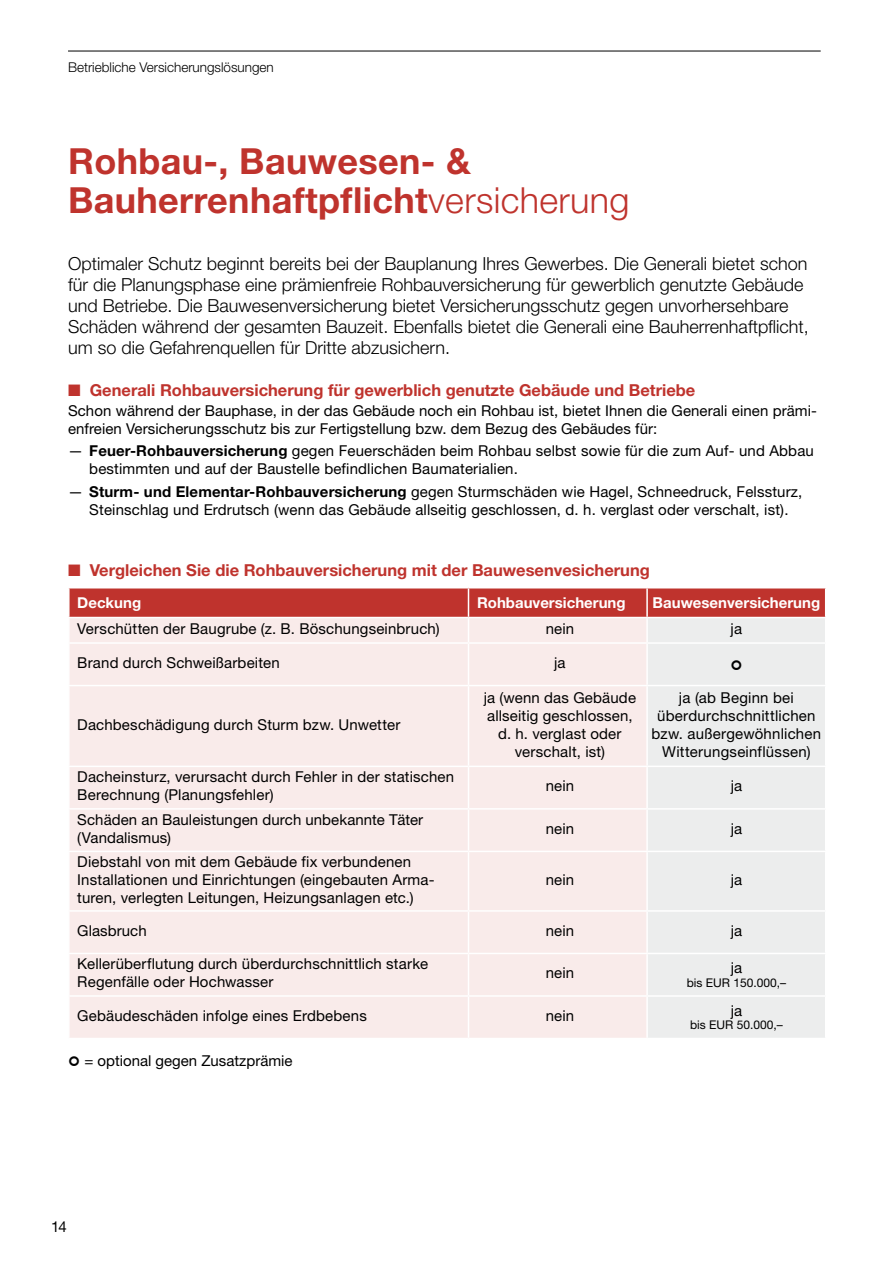
<style>
.page{position:relative;width:893px;height:1263px;background:#fff}
.page>*{position:absolute;margin:0;border:0;box-sizing:border-box;transform-origin:0 0}
.t1{font:700 36px/39px "Helvetica Neue LT Std";letter-spacing:.01em;color:#bf332d}
.t2{font:300 18px/21px "Helvetica Neue LT Std";color:#000}
.t3{font:700 16.5px "Helvetica Neue LT Std";color:#bf332d}
.t4{font:15px/18px "Helvetica Neue LT Std";letter-spacing:.01em;color:#000}
.t5{font:700 15px "Helvetica Neue LT Std";color:#fff}
.t6{font:300 13.5px "Helvetica Neue LT Std";color:#000}
.t7{font:12px "Helvetica Neue LT Std";color:#000}
.s1{font-weight:300}
.s2{font-weight:700}
</style>
<div class="page">
<hr style="left:68px;top:51px;width:753px;height:1px;background:#000">
<div style="left:70px;top:644px;width:576px;height:394px;background:#f9ebea"></div>
<div style="left:648px;top:644px;width:177px;height:394px;background:#eceded"></div>
<svg style="left:69px;top:588px;width:757px;height:54px;background:#d98c88"></svg>
<hr style="left:468px;top:644px;width:1px;height:41px;background:#fff">
<hr style="left:68px;top:685px;width:400px;height:1px;background:#fff">
<hr style="left:468px;top:685px;width:179px;height:1px;background:#fff">
<hr style="left:468px;top:686px;width:1px;height:80px;background:#fff">
<hr style="left:647px;top:685px;width:179px;height:1px;background:#fff">
<hr style="left:68px;top:766px;width:400px;height:1px;background:#fff">
<hr style="left:468px;top:766px;width:179px;height:1px;background:#fff">
<hr style="left:468px;top:767px;width:1px;height:41px;background:#fff">
<hr style="left:647px;top:766px;width:179px;height:1px;background:#fff">
<hr style="left:68px;top:808px;width:400px;height:2px;background:#fff">
<hr style="left:468px;top:808px;width:179px;height:2px;background:#fff">
<hr style="left:468px;top:810px;width:1px;height:41px;background:#fff">
<hr style="left:647px;top:808px;width:179px;height:2px;background:#fff">
<hr style="left:68px;top:851px;width:400px;height:1px;background:#fff">
<hr style="left:468px;top:851px;width:179px;height:1px;background:#fff">
<hr style="left:468px;top:852px;width:1px;height:58px;background:#fff">
<hr style="left:647px;top:851px;width:179px;height:1px;background:#fff">
<hr style="left:68px;top:910px;width:400px;height:2px;background:#fff">
<hr style="left:468px;top:910px;width:179px;height:2px;background:#fff">
<hr style="left:468px;top:912px;width:1px;height:41px;background:#fff">
<hr style="left:647px;top:910px;width:179px;height:2px;background:#fff">
<hr style="left:68px;top:953px;width:400px;height:1px;background:#fff">
<hr style="left:468px;top:953px;width:179px;height:1px;background:#fff">
<hr style="left:468px;top:954px;width:1px;height:41px;background:#fff">
<hr style="left:647px;top:953px;width:179px;height:1px;background:#fff">
<hr style="left:68px;top:995px;width:400px;height:2px;background:#fff">
<hr style="left:468px;top:995px;width:179px;height:2px;background:#fff">
<hr style="left:468px;top:997px;width:1px;height:41px;background:#fff">
<hr style="left:647px;top:995px;width:179px;height:2px;background:#fff">
<svg style="left:731px;top:660px;width:10px;height:9px"></svg>
<p class="t6" style="left:68px;top:59px;width:207px">Betriebliche Versicherungslösungen</p>
<h1 class="t1" style="left:68px;top:140px;width:563px">Rohbau-, Bauwesen- &amp;<br>Bauherrenhaftpflicht<span class="s1">versicherung</span></h1>
<p class="t2" style="left:68px;top:253px;width:742px">Optimaler Schutz beginnt bereits bei der Bauplanung Ihres Gewerbes. Die Generali bietet schon für die Planungsphase eine prämienfreie Rohbauversicherung für gewerblich genutzte Gebäude und Betriebe. Die Bauwesenversicherung bietet Versicherungsschutz gegen unvorhersehbare Schäden während der gesamten Bauzeit. Ebenfalls bietet die Generali eine Bauherrenhaftpflicht, um so die Gefahrenquellen für Dritte abzusichern.</p>
<p class="t3" style="left:68px;top:380px;width:629px">■ Generali Rohbauversicherung für gewerblich genutzte Gebäude und Betriebe</p>
<p class="t4" style="left:68px;top:402px;width:750px">Schon während der Bauphase, in der das Gebäude noch ein Rohbau ist, bietet Ihnen die Generali einen prämi&shy;enfreien Versicherungsschutz bis zur Fertigstellung bzw. dem Bezug des Gebäudes für:</p>
<p class="t4" style="left:89px;top:442px;width:726px;text-indent:-21px">— <span class="s2">Feuer-Rohbauversicherung</span> gegen Feuerschäden beim Rohbau selbst sowie für die zum Auf- und Abbau bestimmten und auf der Baustelle befindlichen Baumaterialien.</p>
<p class="t4" style="left:68px;top:482px;width:736px;text-align:center">— <span class="s2">Sturm- und Elementar-Rohbauversicherung</span> gegen Sturmschäden wie Hagel, Schneedruck, Felssturz,<br>Steinschlag und Erdrutsch (wenn das Gebäude allseitig geschlossen, d. h. verglast oder verschalt, ist).</p>
<p class="t3" style="left:68px;top:560px;width:583px">■ Vergleichen Sie die Rohbauversicherung mit der Bauwesenvesicherung</p>
<p class="t5" style="left:77px;top:593px;width:65px">Deckung</p>
<p class="t5" style="left:477px;top:593px;width:150px">Rohbauversicherung</p>
<p class="t5" style="left:653px;top:593px;width:169px">Bauwesenversicherung</p>
<p class="t4" style="left:77px;top:619px;width:364px">Verschütten der Baugrube (z. B. Böschungseinbruch)</p>
<p class="t4" style="left:546px;top:619px;width:30px">nein</p>
<p class="t4" style="left:731px;top:619px;width:13px">ja</p>
<p class="t4" style="left:77px;top:653px;width:204px">Brand durch Schweißarbeiten</p>
<p class="t4" style="left:554px;top:653px;width:13px">ja</p>
<p class="t4" style="left:77px;top:715px;width:325px">Dachbeschädigung durch Sturm bzw. Unwetter</p>
<p class="t4" style="left:484px;top:688px;width:154px;text-align:center">ja (wenn das Gebäude allseitig geschlossen, d. h. verglast oder verschalt, ist)</p>
<p class="t4" style="left:652px;top:688px;width:171px;text-align:center">ja (ab Beginn bei überdurchschnittlichen bzw. außergewöhnlichen<br>Witterungseinflüssen)</p>
<p class="t4" style="left:77px;top:768px;width:378px">Dacheinsturz, verursacht durch Fehler in der statischen<br>Berechnung (Planungsfehler)</p>
<p class="t4" style="left:546px;top:777px;width:30px">nein</p>
<p class="t4" style="left:731px;top:777px;width:13px">ja</p>
<p class="t4" style="left:77px;top:810px;width:347px">Schäden an Bauleistungen durch unbekannte Täter (Vandalismus)</p>
<p class="t4" style="left:546px;top:819px;width:30px">nein</p>
<p class="t4" style="left:731px;top:819px;width:13px">ja</p>
<p class="t4" style="left:77px;top:852px;width:359px">Diebstahl von mit dem Gebäude fix verbundenen<br>Installationen und Einrichtungen (eingebauten Arma&shy;turen, verlegten Leitungen, Heizungsanlagen etc.)</p>
<p class="t4" style="left:546px;top:870px;width:30px">nein</p>
<p class="t4" style="left:731px;top:870px;width:13px">ja</p>
<p class="t4" style="left:77px;top:921px;width:71px">Glasbruch</p>
<p class="t4" style="left:546px;top:921px;width:30px">nein</p>
<p class="t4" style="left:731px;top:921px;width:13px">ja</p>
<p class="t4" style="left:77px;top:955px;width:352px">Kellerüberflutung durch überdurchschnittlich starke<br>Regenfälle oder Hochwasser</p>
<p class="t4" style="left:546px;top:964px;width:30px">nein</p>
<p class="t4" style="left:731px;top:959px;width:13px">ja</p>
<p class="t7" style="left:687px;top:975px;width:101px">bis EUR 150.000,–</p>
<p class="t4" style="left:77px;top:1006px;width:291px">Gebäudeschäden infolge eines Erdbebens</p>
<p class="t4" style="left:546px;top:1006px;width:30px">nein</p>
<p class="t4" style="left:731px;top:1001px;width:13px">ja</p>
<p class="t7" style="left:690px;top:1018px;width:94px">bis EUR 50.000,–</p>
<p class="t4" style="left:84px;top:1052px;width:210px">= optional gegen Zusatzprämie</p>
<p class="t4" style="left:51px;top:1217px;width:17px">14</p>
</div>
